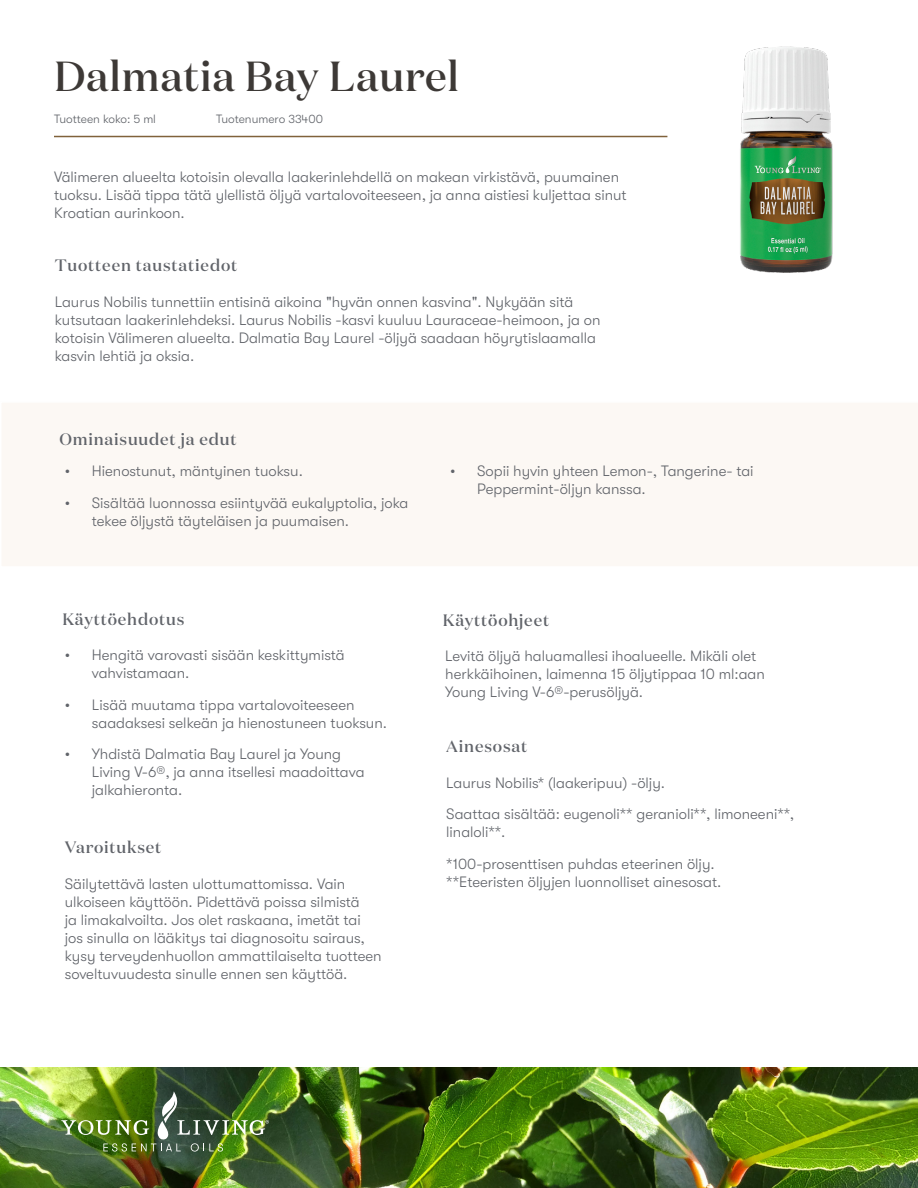
<style>
.page{position:relative;width:918px;height:1188px;background:#fff}
.page>*{position:absolute;margin:0;border:0;box-sizing:border-box;transform-origin:0 0}
.t1{font:500 42px "Domaine Display";letter-spacing:.02em;color:#3d3936}
.t2{font:500 16.5px "Domaine Display";letter-spacing:.05em;color:#61646a}
.t3{font:300 15px/18px "GT Walsheim Pro";color:#61646a}
.t4{font:300 12px "GT Walsheim Pro";color:#61646a}
</style>
<div class="page">
<img style="left:0;top:1067px;width:918px;height:121px">
<div style="left:2px;top:403px;width:916px;height:163px;background:#fcf8f4"></div>
<img style="left:61px;top:1092px;width:208px;height:60px">
<hr style="left:54px;top:136px;width:613px;height:1px;background:#80623b">
<img style="left:652px;top:46px;width:181px;height:227px">
<h1 class="t1" style="left:54px;top:49px;width:407px">Dalmatia Bay Laurel</h1>
<p class="t4" style="left:54px;top:112px;width:104px">Tuotteen koko: 5 ml</p>
<p class="t4" style="left:216px;top:112px;width:109px">Tuotenumero 33400</p>
<p class="t3" style="left:54px;top:168px;width:574px">Välimeren alueelta kotoisin olevalla laakerinlehdellä on makean virkistävä, puumainen tuoksu. Lisää tippa tätä ylellistä öljyä vartalovoiteeseen, ja anna aistiesi kuljettaa sinut<br>Kroatian aurinkoon.</p>
<p class="t2" style="left:55px;top:255px;width:184px">Tuotteen taustatiedot</p>
<p class="t3" style="left:55px;top:293px;width:547px">Laurus Nobilis tunnettiin entisinä aikoina "hyvän onnen kasvina". Nykyään sitä kutsutaan laakerinlehdeksi. Laurus Nobilis -kasvi kuuluu Lauraceae-heimoon, ja on kotoisin Välimeren alueelta. Dalmatia Bay Laurel -öljyä saadaan höyrytislaamalla kasvin lehtiä ja oksia.</p>
<p class="t2" style="left:59px;top:429px;width:179px">Ominaisuudet ja edut</p>
<p class="t3" style="left:65px;top:462px;width:240px">• Hienostunut, mäntyinen tuoksu.</p>
<p class="t3" style="left:92px;top:494px;width:318px;text-indent:-27px">• Sisältää luonnossa esiintyvää eukalyptolia, joka tekee öljystä täyteläisen ja puumaisen.</p>
<p class="t3" style="left:477px;top:462px;width:278px;text-indent:-27px">• Sopii hyvin yhteen Lemon-, Tangerine- tai<br>Peppermint-öljyn kanssa.</p>
<p class="t2" style="left:62px;top:608px;width:124px">Käyttöehdotus</p>
<p class="t2" style="left:443px;top:610px;width:108px">Käyttöohjeet</p>
<p class="t3" style="left:92px;top:646px;width:254px;text-indent:-27px">• Hengitä varovasti sisään keskittymistä vahvistamaan.</p>
<p class="t3" style="left:92px;top:696px;width:297px;text-indent:-27px">• Lisää muutama tippa vartalovoiteeseen saadaksesi selkeän ja hienostuneen tuoksun.</p>
<p class="t3" style="left:92px;top:745px;width:274px;text-indent:-27px">• Yhdistä Dalmatia Bay Laurel ja Young<br>Living V-6®, ja anna itsellesi maadoittava jalkahieronta.</p>
<p class="t2" style="left:65px;top:836px;width:98px">Varoitukset</p>
<p class="t3" style="left:65px;top:875px;width:318px">Säilytettävä lasten ulottumattomissa. Vain ulkoiseen käyttöön. Pidettävä poissa silmistä<br>ja limakalvoilta. Jos olet raskaana, imetät tai jos sinulla on lääkitys tai diagnosoitu sairaus, kysy terveydenhuollon ammattilaiselta tuotteen soveltuvuudesta sinulle ennen sen käyttöä.</p>
<p class="t3" style="left:445px;top:647px;width:321px">Levitä öljyä haluamallesi ihoalueelle. Mikäli olet herkkäihoinen, laimenna 15 öljytippaa 10 ml:aan<br>Young Living V-6®-perusöljyä.</p>
<p class="t2" style="left:446px;top:736px;width:82px">Ainesosat</p>
<p class="t3" style="left:446px;top:767px;width:350px;line-height:31.5px">Laurus Nobilis* (laakeripuu) -öljy.<br>Saattaa sisältää: eugenoli** geranioli**, limoneeni**,</p>
<p class="t3" style="left:446px;top:817px;width:270px;line-height:31.5px">linaloli**.<br>*100-prosenttisen puhdas eteerinen öljy.</p>
<p class="t3" style="left:446px;top:873px;width:277px">**Eteeristen öljyjen luonnolliset ainesosat.</p>
</div>
